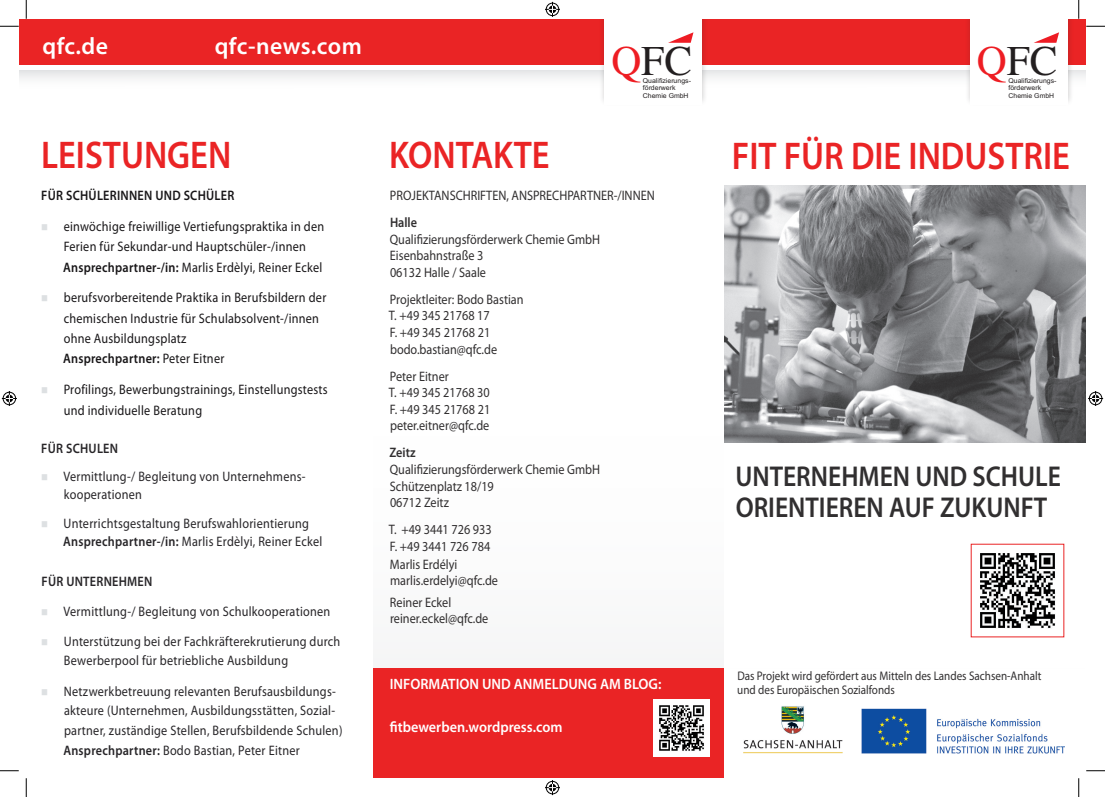
<style>
.page{position:relative;width:1105px;height:797px;background:#fff}
.page>*{position:absolute;margin:0;border:0;box-sizing:border-box;transform-origin:0 0}
.t1{font:42.25px "Times";color:#231f20}
.Aufzählung_weiß__Pro{font:600 38.75px "Myriad Pro";color:#ea2425;scale:.89 1}
.Aufzählung_weiß__Pro-2{font:600 28.75px/31.2px "Myriad Pro";color:#312f30;scale:.89 1}
.Aufzählung_weiß__Pro-3{font:600 23.75px "Myriad Pro";letter-spacing:.02em;color:#fff}
.Aufzählung_weiß__Pro-4{font:600 15px "Myriad Pro";color:#fff;scale:.95 1}
.Aufzählung_weiß__Pro-5{font:13.75px/19.8px "Myriad Pro";letter-spacing:.02em;color:#272528;scale:.89 1}
.Aufzählung_weiß__Pro-6{font:13.75px/16.6px "Myriad Pro";color:#312f30;scale:.89 1}
.Aufzählung_weiß__Pro-7{font:13.75px/20.4px "Myriad Pro";letter-spacing:.02em;color:#181618;scale:.89 1}
.Aufzählung_weiß__Pro-8{font:600 13.75px "Myriad Pro";letter-spacing:.02em;color:#181618;scale:.89 1}
.Aufzählung_weiß__Pro-9{font:600 13.75px "Myriad Pro";letter-spacing:.02em;color:#272528;scale:.89 1}
.Aufzählung_weiß__Pro-10{font:12.5px "Myriad Pro";color:#312f30;scale:.89 1}
.t2{font:6.75px/7.5px "Arial";color:#231f20}
.s1{color:#ee1d23}
.s2{font-weight:600}
</style>
<div class="page">
<svg style="left:19px;top:70px;width:1067px;height:9px;fill:#edeeef"></svg>
<div style="left:19px;top:19px;width:1067px;height:46px;background:#ea2425"></div>
<div style="left:964px;top:19px;width:114px;height:93px;background:#231f20;opacity:.25"></div>
<div style="left:970px;top:19px;width:98px;height:86px;background:#fff"></div>
<div style="left:599px;top:19px;width:114px;height:93px;background:#231f20;opacity:.25"></div>
<div style="left:605px;top:19px;width:97px;height:86px;background:#fff"></div>
<svg style="left:1034px;top:32px;width:25px;height:11px"></svg>
<svg style="left:668px;top:32px;width:25px;height:11px"></svg>
<img style="left:862px;top:708px;width:202px;height:45px">
<img style="left:743px;top:706px;width:100px;height:48px">
<img style="left:724px;top:185px;width:362px;height:258px">
<div style="left:373px;top:668px;width:351px;height:109px;background:#ea2425"></div>
<img style="left:653px;top:699px;width:57px;height:57px">
<img style="left:980px;top:553px;width:76px;height:76px">
<svg style="left:0;top:25px;width:19px;height:2px"></svg>
<svg style="left:1086px;top:25px;width:19px;height:2px"></svg>
<svg style="left:0;top:770px;width:19px;height:1px"></svg>
<svg style="left:1086px;top:770px;width:19px;height:1px"></svg>
<svg style="left:25px;top:0;width:2px;height:19px"></svg>
<svg style="left:25px;top:778px;width:2px;height:19px"></svg>
<svg style="left:1078px;top:0;width:1px;height:19px"></svg>
<svg style="left:1078px;top:778px;width:1px;height:19px"></svg>
<svg style="left:545px;top:2px;width:15px;height:15px"></svg>
<svg style="left:545px;top:780px;width:15px;height:15px"></svg>
<svg style="left:2px;top:391px;width:15px;height:15px"></svg>
<svg style="left:1088px;top:391px;width:15px;height:15px"></svg>
<p class="Aufzählung_weiß__Pro-3" style="left:43px;top:31px;width:67px">qfc.de</p>
<p class="Aufzählung_weiß__Pro-3" style="left:215px;top:31px;width:149px">qfc-news.com</p>
<p class="t1" style="left:611px;top:37px;width:82px"><span class="s1">Q</span>FC</p>
<p class="t2" style="left:643px;top:76px;width:50px">Qualifizierungs-</p>
<p class="t2" style="left:643px;top:84px;width:47px">förderwerk<br>Chemie GmbH</p>
<p class="Aufzählung_weiß__Pro" style="left:41px;top:130px;width:215px">LEISTUNGEN</p>
<p class="Aufzählung_weiß__Pro" style="left:389px;top:130px;width:182px">KONTAKTE</p>
<p class="Aufzählung_weiß__Pro-6" style="left:390px;top:187px;width:299px">PROJEKTANSCHRIFTEN, ANSPRECHPARTNER-/INNEN</p>
<p class="Aufzählung_weiß__Pro-6" style="left:390px;top:214px;width:238px"><span class="s2">Halle<br></span>Qualifizierungsförderwerk Chemie GmbH<br>Eisenbahnstraße 3<br>06132 Halle / Saale</p>
<p class="Aufzählung_weiß__Pro-6" style="left:389px;top:291px;width:153px">Projektleiter: Bodo Bastian<br>T. +49 345 21768 17<br>F. +49 345 21768 21 bodo.bastian@qfc.de</p>
<p class="Aufzählung_weiß__Pro-6" style="left:389px;top:367px;width:115px">Peter Eitner<br>T. +49 345 21768 30<br>F. +49 345 21768 21 peter.eitner@qfc.de</p>
<p class="Aufzählung_weiß__Pro-6" style="left:389px;top:444px;width:238px"><span class="s2">Zeitz<br></span>Qualifizierungsförderwerk Chemie GmbH<br>Schützenplatz 18/19<br>06712 Zeitz</p>
<p class="Aufzählung_weiß__Pro-6" style="left:389px;top:521px;width:117px">T. +49 3441 726 933<br>F. +49 3441 726 784</p>
<p class="Aufzählung_weiß__Pro-6" style="left:390px;top:557px;width:123px;line-height:15.5px">Marlis Erdélyi marlis.erdelyi@qfc.de</p>
<p class="Aufzählung_weiß__Pro-6" style="left:390px;top:594px;width:112px;line-height:15.5px">Reiner Eckel reiner.eckel@qfc.de</p>
<p class="Aufzählung_weiß__Pro-8" style="left:41px;top:187px;width:218px">FÜR SCHÜLERINNEN UND SCHÜLER</p>
<p class="Aufzählung_weiß__Pro-7" style="left:63px;top:216px;width:295px">einwöchige freiwillige Vertiefungspraktika in den<br>Ferien für Sekundar-und Hauptschüler-/innen<br><span class="s2">Ansprechpartner-/in:</span> Marlis Erdèlyi, Reiner Eckel</p>
<p class="Aufzählung_weiß__Pro-7" style="left:63px;top:287px;width:297px">berufsvorbereitende Praktika in Berufsbildern der chemischen Industrie für Schulabsolvent-/innen ohne Ausbildungsplatz<br><span class="s2">Ansprechpartner:</span> Peter Eitner</p>
<p class="Aufzählung_weiß__Pro-7" style="left:64px;top:379px;width:298px">Profilings, Bewerbungstrainings, Einstellungstests und individuelle Beratung</p>
<p class="Aufzählung_weiß__Pro-9" style="left:41px;top:439px;width:88px">FÜR SCHULEN</p>
<p class="Aufzählung_weiß__Pro-5" style="left:63px;top:467px;width:274px;line-height:18px">Vermittlung-/ Begleitung von Unternehmens&shy;kooperationen</p>
<p class="Aufzählung_weiß__Pro-5" style="left:63px;top:514px;width:293px;line-height:18px">Unterrichtsgestaltung Berufswahlorientierung<br><span class="s2">Ansprechpartner-/in:</span> Marlis Erdèlyi, Reiner Eckel</p>
<p class="Aufzählung_weiß__Pro-9" style="left:42px;top:572px;width:126px">FÜR UNTERNEHMEN</p>
<p class="Aufzählung_weiß__Pro-5" style="left:64px;top:601px;width:301px">Vermittlung-/ Begleitung von Schulkooperationen</p>
<p class="Aufzählung_weiß__Pro-5" style="left:64px;top:631px;width:312px">Unterstützung bei der Fachkräfterekrutierung durch<br>Bewerberpool für betriebliche Ausbildung</p>
<p class="Aufzählung_weiß__Pro-5" style="left:63px;top:681px;width:315px">Netzwerkbetreuung relevanten Berufsausbildungs&shy;akteure (Unternehmen, Ausbildungsstätten, Sozial&shy;partner, zuständige Stellen, Berufsbildende Schulen)<br><span class="s2">Ansprechpartner:</span> Bodo Bastian, Peter Eitner</p>
<p class="Aufzählung_weiß__Pro-4" style="left:390px;top:674px;width:287px">INFORMATION UND ANMELDUNG AM BLOG:</p>
<p class="Aufzählung_weiß__Pro-4" style="left:390px;top:717px;width:183px">fitbewerben.wordpress.com</p>
<p class="t1" style="left:977px;top:37px;width:82px"><span class="s1">Q</span>FC</p>
<p class="t2" style="left:1008px;top:76px;width:50px">Qualifizierungs&shy;förderwerk<br>Chemie GmbH</p>
<p class="Aufzählung_weiß__Pro" style="left:732px;top:131px;width:381px">FIT FÜR DIE INDUSTRIE</p>
<p class="Aufzählung_weiß__Pro-2" style="left:735px;top:460px;width:367px">UNTERNEHMEN UND SCHULE<br>ORIENTIEREN AUF ZUKUNFT</p>
<p class="Aufzählung_weiß__Pro-10" style="left:737px;top:667px;width:343px">Das Projekt wird gefördert aus Mitteln des Landes Sachsen-Anhalt</p>
<p class="Aufzählung_weiß__Pro-10" style="left:737px;top:681px;width:179px">und des Europäischen Sozialfonds</p>
</div>
